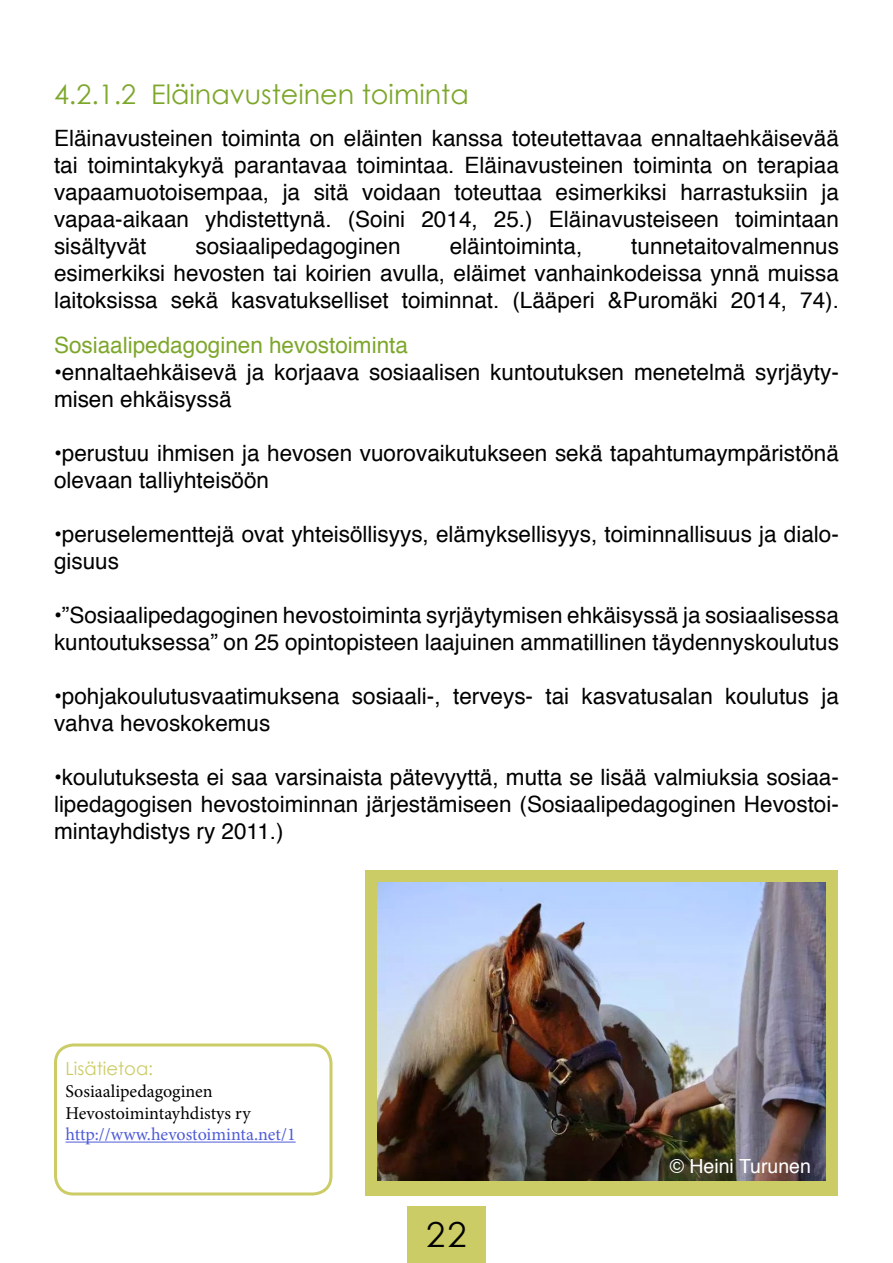
<style>
.page{position:relative;width:893px;height:1263px;background:#fff}
.page>*{position:absolute;margin:0;border:0;box-sizing:border-box;transform-origin:0 0}
.t1{font:34.5px "Century Gothic";color:#000}
.Subsubheadings{font:27px "Century Gothic";color:#7da72b}
.badycopy{font:22.5px/27px "Helvetica";color:#000}
.t2{font:22.5px "Helvetica";color:#7da72b}
.t3{font:19.5px "Helvetica";color:#fff}
.t4{font:18px "Minion Pro";color:#000}
.t5{font:18px "Minion Pro";letter-spacing:-.005em;color:#4f5cd6}
.t6{font:18px "Century Gothic";color:#cc6}
</style>
<div class="page">
<div style="left:54px;top:1043px;width:278px;height:152px;border:3px solid #cc6;border-radius:18px"></div>
<div style="left:365px;top:870px;width:473px;height:326px;background:#cc6"></div>
<hr style="left:66px;top:1141px;width:230px;height:1px;background:#4f5cd6">
<img style="left:378px;top:882px;width:448px;height:299px">
<div style="left:407px;top:1206px;width:79px;height:56px;background:#cc6"></div>
<p class="Subsubheadings" style="left:54px;top:76px;width:416px">4.2.1.2 Eläinavusteinen toiminta</p>
<p class="badycopy" style="left:54px;top:125px;width:786px;text-align:justify">Eläinavusteinen toiminta on eläinten kanssa toteutettavaa ennaltaehkäisevää tai toimintakykyä parantavaa toimintaa. Eläinavusteinen toiminta on terapiaa vapaamuotoisempaa, ja sitä voidaan toteuttaa esimerkiksi harrastuksiin ja vapaa-aikaan yhdistettynä. (Soini 2014, 25.) Eläinavusteiseen toimintaan sisältyvät</p>
<p class="badycopy" style="left:196px;top:233px;width:207px">sosiaalipedagoginen</p>
<p class="badycopy" style="left:450px;top:233px;width:134px">eläintoiminta,</p>
<p class="badycopy" style="left:54px;top:233px;width:786px;text-align:justify;text-indent:577px">tunnetaitovalmennus esimerkiksi hevosten tai koirien avulla, eläimet vanhainkodeissa ynnä muissa laitoksissa sekä kasvatukselliset toiminnat. (Lääperi &amp;Puromäki 2014, 74).</p>
<p class="t2" style="left:54px;top:328px;width:355px">Sosiaalipedagoginen hevostoiminta</p>
<p class="badycopy" style="left:54px;top:359px;width:786px">•ennaltaehkäisevä ja korjaava sosiaalisen kuntoutuksen menetelmä syrjäyty&shy;misen ehkäisyssä</p>
<p class="badycopy" style="left:54px;top:440px;width:786px">•perustuu ihmisen ja hevosen vuorovaikutukseen sekä tapahtumaympäristönä olevaan talliyhteisöön</p>
<p class="badycopy" style="left:54px;top:521px;width:786px">•peruselementtejä ovat yhteisöllisyys, elämyksellisyys, toiminnallisuus ja dialo&shy;gisuus</p>
<p class="badycopy" style="left:54px;top:602px;width:786px">•”Sosiaalipedagoginen hevostoiminta syrjäytymisen ehkäisyssä ja sosiaalisessa kuntoutuksessa” on 25 opintopisteen laajuinen ammatillinen täydennyskoulutus</p>
<p class="badycopy" style="left:54px;top:683px;width:786px">•pohjakoulutusvaatimuksena sosiaali-, terveys- tai kasvatusalan koulutus ja vahva hevoskokemus</p>
<p class="badycopy" style="left:54px;top:764px;width:786px;text-align:justify">•koulutuksesta ei saa varsinaista pätevyyttä, mutta se lisää valmiuksia sosiaa&shy;lipedagogisen hevostoiminnan järjestämiseen (Sosiaalipedagoginen Hevostoi&shy;mintayhdistys ry 2011.)</p>
<p class="t6" style="left:66px;top:1056px;width:89px">Lisätietoa:</p>
<p class="t4" style="left:66px;top:1079px;width:149px">Sosiaalipedagoginen</p>
<p class="t4" style="left:66px;top:1101px;width:187px">Hevostoimintayhdistys ry</p>
<p class="t5" style="left:66px;top:1122px;width:232px">http://www.hevostoiminta.net/1</p>
<p class="t1" style="left:426px;top:1210px;width:42px">22</p>
<p class="t3" style="left:670px;top:1151px;width:143px">© Heini Turunen</p>
</div>
